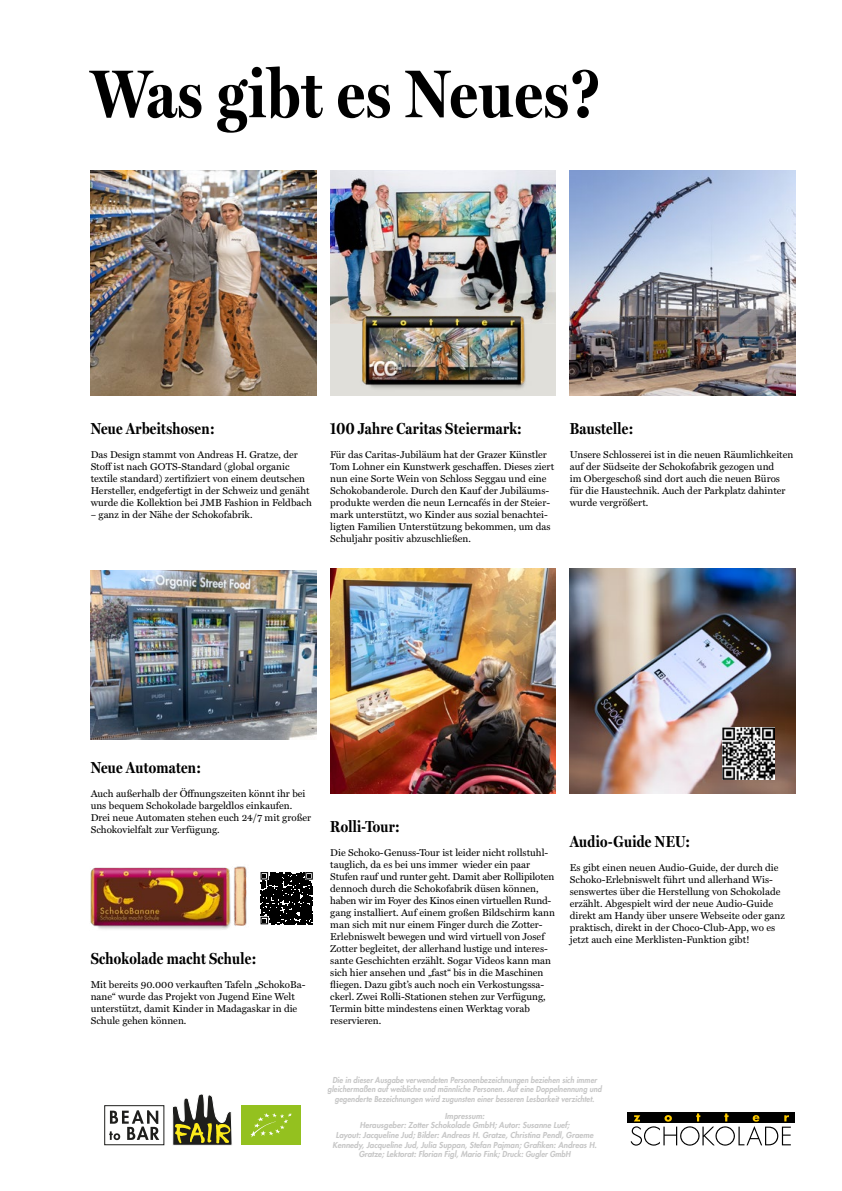
<style>
.page{position:relative;width:842px;height:1191px;background:#fff}
.page>*{position:absolute;margin:0;border:0;box-sizing:border-box;transform-origin:0 0}
.t1{font:700 68px "Miller Headline";letter-spacing:.025em;color:#000}
.t2{font:700 16px "Miller Headline";letter-spacing:.02em;color:#000}
.t3{font:10px/12px "Miller Text";color:#000}
.t4{font:italic 800 8px/9.6px "Futura Std";color:#c6c6c6;text-align:center}
.t5{font:italic 800 8px/9.6px "Futura Std";color:#c6c6c6;text-align:center;scale:.94 1}
</style>
<div class="page">
<div style="left:627px;top:1112px;width:168px;height:10px;background:#000"></div>
<svg style="left:631px;top:1113px;width:160px;height:32px"></svg>
<svg style="left:241px;top:1105px;width:60px;height:40px"></svg>
<div style="left:241px;top:1105px;width:59px;height:39px;background:#94c11f"></div>
<svg style="left:250px;top:1113px;width:42px;height:24px"></svg>
<div style="left:105px;top:1105px;width:59px;height:39px;border:1px solid #1e1e1c"></div>
<svg style="left:109px;top:1110px;width:50px;height:30px"></svg>
<svg style="left:172px;top:1094px;width:60px;height:51px"></svg>
<img style="left:91px;top:170px;width:225px;height:225px">
<img style="left:91px;top:570px;width:225px;height:169px">
<div style="left:330px;top:170px;width:226px;height:225px;background:#e0dfda"></div>
<img style="left:330px;top:170px;width:226px;height:153px">
<img style="left:330px;top:568px;width:226px;height:226px">
<img style="left:570px;top:170px;width:225px;height:225px">
<img style="left:570px;top:568px;width:225px;height:226px">
<img style="left:354px;top:315px;width:178px;height:74px">
<img style="left:723px;top:727px;width:51px;height:52px">
<img style="left:90px;top:867px;width:141px;height:63px">
<img style="left:233px;top:866px;width:14px;height:60px">
<svg style="left:260px;top:872px;width:53px;height:53px"></svg>
<svg style="left:261px;top:872px;width:52px;height:52px;background:#212121"></svg>
<h1 class="t1" style="left:91px;top:53px;width:511px">Was gibt es Neues?</h1>
<h2 class="t2" style="left:91px;top:419px;width:125px">Neue Arbeitshosen:</h2>
<p class="t3" style="left:91px;top:448px;width:223px">Das Design stammt von Andreas H. Gratze, der Stoff ist nach GOTS-Standard (global organic textile standard) zertifiziert von einem deutschen Hersteller, endgefertigt in der Schweiz und genäht wurde die Kollektion bei JMB Fashion in Feldbach</p>
<p class="t3" style="left:91px;top:508px;width:163px">– ganz in der Nähe der Schokofabrik.</p>
<h2 class="t2" style="left:330px;top:419px;width:193px">100 Jahre Caritas Steiermark:</h2>
<p class="t3" style="left:330px;top:448px;width:225px">Für das Caritas-Jubiläum hat der Grazer Künstler Tom Lohner ein Kunstwerk geschaffen. Dieses ziert nun eine Sorte Wein von Schloss Seggau und eine Schokobanderole. Durch den Kauf der Jubiläums&shy;produkte werden die neun Lerncafés in der Steier&shy;mark unterstützt, wo Kinder aus sozial benachtei&shy;ligten Familien Unterstützung bekommen, um das Schuljahr positiv abzuschließen.</p>
<h2 class="t2" style="left:570px;top:419px;width:65px">Baustelle:</h2>
<p class="t3" style="left:570px;top:448px;width:225px">Unsere Schlosserei ist in die neuen Räumlichkeiten auf der Südseite der Schokofabrik gezogen und<br>im Obergeschoß sind dort auch die neuen Büros für die Haustechnik. Auch der Parkplatz dahinter wurde vergrößert.</p>
<h2 class="t2" style="left:91px;top:758px;width:112px">Neue Automaten:</h2>
<p class="t3" style="left:91px;top:787px;width:222px">Auch außerhalb der Öffnungszeiten könnt ihr bei uns bequem Schokolade bargeldlos einkaufen.<br>Drei neue Automaten stehen euch 24/7 mit großer Schokovielfalt zur Verfügung.</p>
<h2 class="t2" style="left:91px;top:949px;width:167px">Schokolade macht Schule:</h2>
<p class="t3" style="left:91px;top:978px;width:216px">Mit bereits 90.000 verkauften Tafeln „SchokoBa&shy;nane“ wurde das Projekt von Jugend Eine Welt unterstützt, damit Kinder in Madagaskar in die Schule gehen können.</p>
<h2 class="t2" style="left:330px;top:817px;width:71px">Rolli-Tour:</h2>
<p class="t3" style="left:330px;top:846px;width:226px">Die Schoko-Genuss-Tour ist leider nicht rollstuhl&shy;tauglich, da es bei uns immer wieder ein paar Stufen rauf und runter geht. Damit aber Rollipiloten dennoch durch die Schokofabrik düsen können, haben wir im Foyer des Kinos einen virtuellen Rund&shy;gang installiert. Auf einem großen Bildschirm kann man sich mit nur einem Finger durch die Zotter-Erlebniswelt bewegen und wird virtuell von Josef Zotter begleitet, der allerhand lustige und interes&shy;sante Geschichten erzählt. Sogar Videos kann man sich hier ansehen und „fast“ bis in die Maschinen fliegen. Dazu gibt’s auch noch ein Verkostungssa&shy;ckerl. Zwei Rolli-Stationen stehen zur Verfügung, Termin bitte mindestens einen Werktag vorab reservieren.</p>
<h2 class="t2" style="left:570px;top:831px;width:122px">Audio-Guide NEU:</h2>
<p class="t3" style="left:570px;top:860px;width:216px">Es gibt einen neuen Audio-Guide, der durch die Schoko-Erlebniswelt führt und allerhand Wis&shy;senswertes über die Herstellung von Schokolade erzählt. Abgespielt wird der neue Audio-Guide direkt am Handy über unsere Webseite oder ganz praktisch, direkt in der Choco-Club-App, wo es jetzt auch eine Merklisten-Funktion gibt!</p>
<p class="t5" style="left:328px;top:1075px;width:293px">Die in dieser Ausgabe verwendeten Personenbezeichnungen beziehen sich immer gleichermaßen auf weibliche und männliche Personen. Auf eine Doppelnennung und gegenderte Bezeichnungen wird zugunsten einer besseren Lesbarkeit verzichtet.</p>
<p class="t4" style="left:333px;top:1111px;width:266px">Impressum:<br>Herausgeber: Zotter Schokolade GmbH; Autor: Susanne Luef;<br>Layout: Jacqueline Jud; Bilder: Andreas H. Gratze, Christina Pendl, Graeme Kennedy, Jacqueline Jud, Julia Suppan, Stefan Pajman; Grafiken: Andreas H.<br>Gratze; Lektorat: Florian Figl, Mario Fink; Druck: Gugler GmbH</p>
</div>
